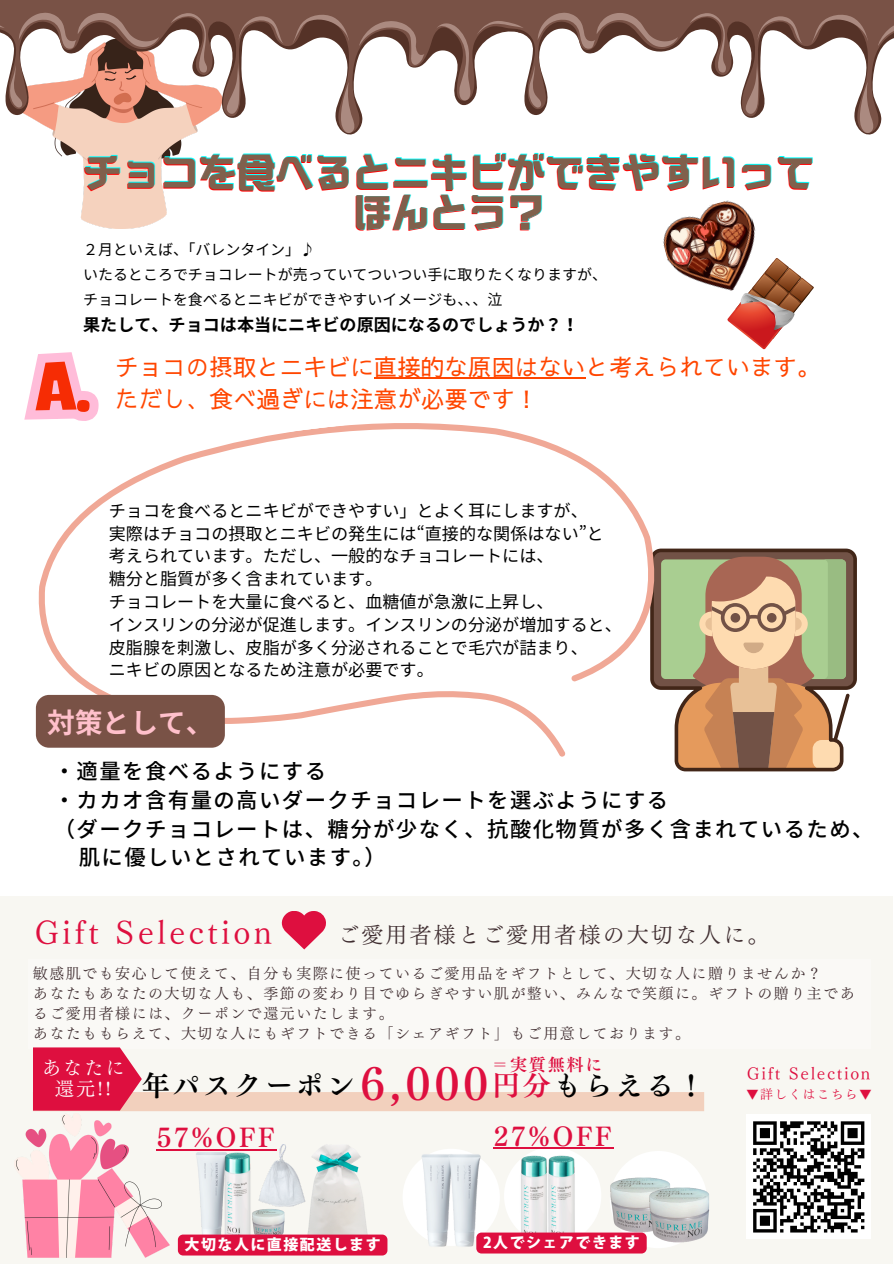
<style>
.page{position:relative;width:894px;height:1264px;background:#fff}
.page>*{position:absolute;margin:0;border:0;box-sizing:border-box;transform-origin:0 0}
.t1{font:43.2px "Canva Tsuku Min Pr 6 N B";color:#de0f3f}
.t2{font:38.55px/40px "Canva Kafu Techno Std U";color:#f00;text-align:center}
.t3{font:32.85px "Canva Tsuku Min Pr 6 N R";letter-spacing:.1em;color:#de0f3f}
.t4{font:28.05px "Canva Tsuku Min Pr 6 N B";letter-spacing:.1em;color:#000}
.t5{font:700 27.75px "Noto Sans JP";color:#ffc0cb}
.t6{font:25.65px "Canva Tsuku Min Pr 6 N B";letter-spacing:.1em;color:#de0f3f}
.t7{font:500 23.55px "Sawarabi Gothic";color:#ff4600}
.t8{font:21.9px "Canva Tsuku Min Pr 6 N R";letter-spacing:.1em;color:#3f2d30}
.t9{font:500 21.3px "Noto Sans JP";letter-spacing:.065em;color:#000}
.t10{font:19.2px "Canva Tsuku Min Pr 6 N R";letter-spacing:.1em;color:#fff}
.t11{font:17.1px/22.8px "Noto Sans JP";color:#000}
.t12{font:700 17.1px "Noto Sans JP";color:#000}
.t13{font:17.1px "Canva Tsuku Min Pr 6 N R";letter-spacing:.1em;color:#de0f3f}
.t14{font:17.1px "Canva Tsuku Min Pr 6 N B";letter-spacing:.1em;color:#de0f3f}
.t15{font:15px/20px "Canva Tsuku Min Pr 6 N R";letter-spacing:.1em;color:#3f2d30}
.t16{font:15px "Noto Sans JP";color:#000}
.t17{font:800 15px "Koz Go Pr 6 N";letter-spacing:.1em;color:#fff}
.t18{font:12.75px "Canva Tsuku Min Pr 6 N R";letter-spacing:.1em;color:#de0f3f}
.s1{color:#0ff}
.s2{color:#de0f3f}
</style>
<div class="page">
<svg style="left:727px;top:258px;width:87px;height:92px"></svg>
<img style="left:54px;top:138px;width:130px;height:91px">
<img style="left:663px;top:200px;width:105px;height:104px">
<svg style="left:680px;top:548px;width:176px;height:223px"></svg>
<div style="left:0;top:896px;width:892px;height:367px;background:#f8f7f2"></div>
<div style="left:746px;top:1114px;width:124px;height:125px;background:#fff"></div>
<svg style="left:753px;top:1121px;width:112px;height:112px"></svg>
<svg style="left:282px;top:911px;width:44px;height:38px"></svg>
<img style="left:16px;top:1115px;width:134px;height:142px">
<div style="left:29px;top:959px;width:841px;height:89px;background:#faf9f6"></div>
<svg style="left:0;top:0;width:518px;height:136px"></svg>
<svg style="left:10px;top:65px;width:12px;height:43px"></svg>
<svg style="left:19px;top:13px;width:140px;height:36px"></svg>
<svg style="left:171px;top:13px;width:37px;height:60px"></svg>
<svg style="left:226px;top:62px;width:13px;height:54px"></svg>
<svg style="left:238px;top:16px;width:46px;height:28px"></svg>
<svg style="left:292px;top:12px;width:132px;height:121px"></svg>
<svg style="left:0;top:21px;width:5px;height:14px"></svg>
<svg style="left:518px;top:0;width:375px;height:135px"></svg>
<svg style="left:689px;top:13px;width:37px;height:60px"></svg>
<svg style="left:745px;top:62px;width:13px;height:54px"></svg>
<svg style="left:757px;top:16px;width:45px;height:28px"></svg>
<svg style="left:810px;top:12px;width:83px;height:121px"></svg>
<svg style="left:434px;top:13px;width:243px;height:95px"></svg>
<svg style="left:35px;top:423px;width:645px;height:347px"></svg>
<div style="left:33px;top:1092px;width:671px;height:19px;background:#f2d0bd"></div>
<div style="left:609px;top:1150px;width:97px;height:98px;background:#fff;border-radius:50%"></div>
<img style="left:612px;top:1172px;width:56px;height:60px">
<img style="left:639px;top:1182px;width:71px;height:64px">
<img style="left:527px;top:1148px;width:85px;height:84px">
<img style="left:403px;top:1148px;width:124px;height:106px">
<img style="left:150px;top:1149px;width:123px;height:107px">
<img style="left:187px;top:1150px;width:60px;height:84px">
<img style="left:247px;top:1217px;width:35px;height:17px">
<img style="left:230px;top:1145px;width:52px;height:72px">
<img style="left:282px;top:1144px;width:106px;height:108px">
<svg style="left:33px;top:1047px;width:109px;height:63px"></svg>
<hr style="left:374px;top:377px;width:211px;height:2px;background:#ff4600">
<div style="left:36px;top:695px;width:189px;height:52px;background:#795246"></div>
<div style="left:178px;top:1234px;width:209px;height:21px;background:#de0f3f;border-radius:5px"></div>
<div style="left:476px;top:1232px;width:170px;height:21px;background:#de0f3f"></div>
<hr style="left:157px;top:1148px;width:120px;height:2px;background:#de0f3f">
<hr style="left:493px;top:1147px;width:120px;height:1px;background:#de0f3f">
<svg style="left:24px;top:352px;width:92px;height:85px"></svg>
<h2 class="t2" style="left:83px;top:153px;width:733px">チョコを<span class="s1">食</span>べるとニキビができやすいってほんとう？</h2>
<p class="t16" style="left:83px;top:238px;width:233px">２月といえば、「バレンタイン」♪</p>
<h3 class="t16" style="left:83px;top:263px;width:525px">いたるところでチョコレートが売っていてついつい手に取りたくなりますが、</h3>
<p class="t16" style="left:83px;top:288px;width:420px">チョコレートを食べるとニキビができやすいイメージも、、、泣</p>
<p class="t12" style="left:83px;top:311px;width:497px">果たして、チョコは本当にニキビの原因になるのでしょうか？！</p>
<p class="t7" style="left:115px;top:356px;width:706px">チョコの摂取とニキビに直接的な原因はないと考えられています。</p>
<p class="t7" style="left:115px;top:388px;width:424px">ただし、食べ過ぎには注意が必要です！</p>
<p class="t11" style="left:109px;top:498px;width:480px">チョコを食べるとニキビができやすい」とよく耳にしますが、</p>
<p class="t11" style="left:109px;top:521px;width:496px">実際はチョコの摂取とニキビの発生には“直接的な関係はない”と</p>
<p class="t11" style="left:109px;top:543px;width:446px">考えられています。ただし、一般的なチョコレートには、</p>
<p class="t11" style="left:109px;top:566px;width:275px">糖分と脂質が多く含まれています。</p>
<p class="t11" style="left:109px;top:589px;width:446px">チョコレートを大量に食べると、血糖値が急激に上昇し、</p>
<p class="t11" style="left:109px;top:612px;width:514px">インスリンの分泌が促進します。インスリンの分泌が増加すると、皮脂腺を刺激し、皮脂が多く分泌されることで毛穴が詰まり、</p>
<p class="t11" style="left:109px;top:657px;width:326px">ニキビの原因となるため注意が必要です。</p>
<p class="t5" style="left:47px;top:700px;width:168px">対策として、</p>
<p class="t9" style="left:54px;top:754px;width:274px">・適量を食べるようにする</p>
<p class="t9" style="left:54px;top:783px;width:615px">・カカオ含有量の高いダークチョコレートを選ぶようにする</p>
<p class="t9" style="left:54px;top:811px;width:821px">（ダークチョコレートは、糖分が少なく、抗酸化物質が多く含まれているため、</p>
<h6 class="t9" style="left:79px;top:840px;width:308px">肌に優しいとされています。）</h6>
<p class="t3" style="left:34px;top:915px;width:239px">Gift Selection</p>
<p class="t8" style="left:337px;top:923px;width:433px">ご愛用者様とご愛用者様の大切な人に。</p>
<p class="t15" style="left:33px;top:963px;width:790px">敏感肌でも安心して使えて、自分も実際に使っているご愛用品をギフトとして、大切な人に贈りませんか？</p>
<p class="t15" style="left:33px;top:983px;width:823px">あなたもあなたの大切な人も、季節の変わり目でゆらぎやすい肌が整い、みんなで笑顔に。ギフトの贈り主であるご愛用者様には、クーポンで還元いたします。</p>
<p class="t15" style="left:33px;top:1023px;width:658px">あなたももらえて、大切な人にもギフトできる「シェアギフト」もご用意しております。</p>
<p class="t10" style="left:42px;top:1058px;width:84px">あなたに</p>
<p class="t10" style="left:55px;top:1079px;width:58px">還元!!</p>
<p class="t14" style="left:491px;top:1056px;width:112px">＝実質無料に</p>
<p class="t4" style="left:142px;top:1071px;width:214px">年パスクーポン</p>
<p class="t1" style="left:360px;top:1061px;width:129px">6,000</p>
<p class="t4" style="left:492px;top:1071px;width:214px"><span class="s2">円分</span>もらえる！</p>
<p class="t6" style="left:157px;top:1124px;width:119px">57%OFF</p>
<h2 class="t6" style="left:493px;top:1122px;width:119px">27%OFF</h2>
<p class="t17" style="left:184px;top:1236px;width:197px">大切な人に直接配送します</p>
<p class="t17" style="left:483px;top:1234px;width:158px">2人でシェアできます</p>
<h4 class="t13" style="left:746px;top:1065px;width:125px">Gift Selection</h4>
<p class="t18" style="left:745px;top:1087px;width:127px">▼詳しくはこちら▼</p>
</div>
